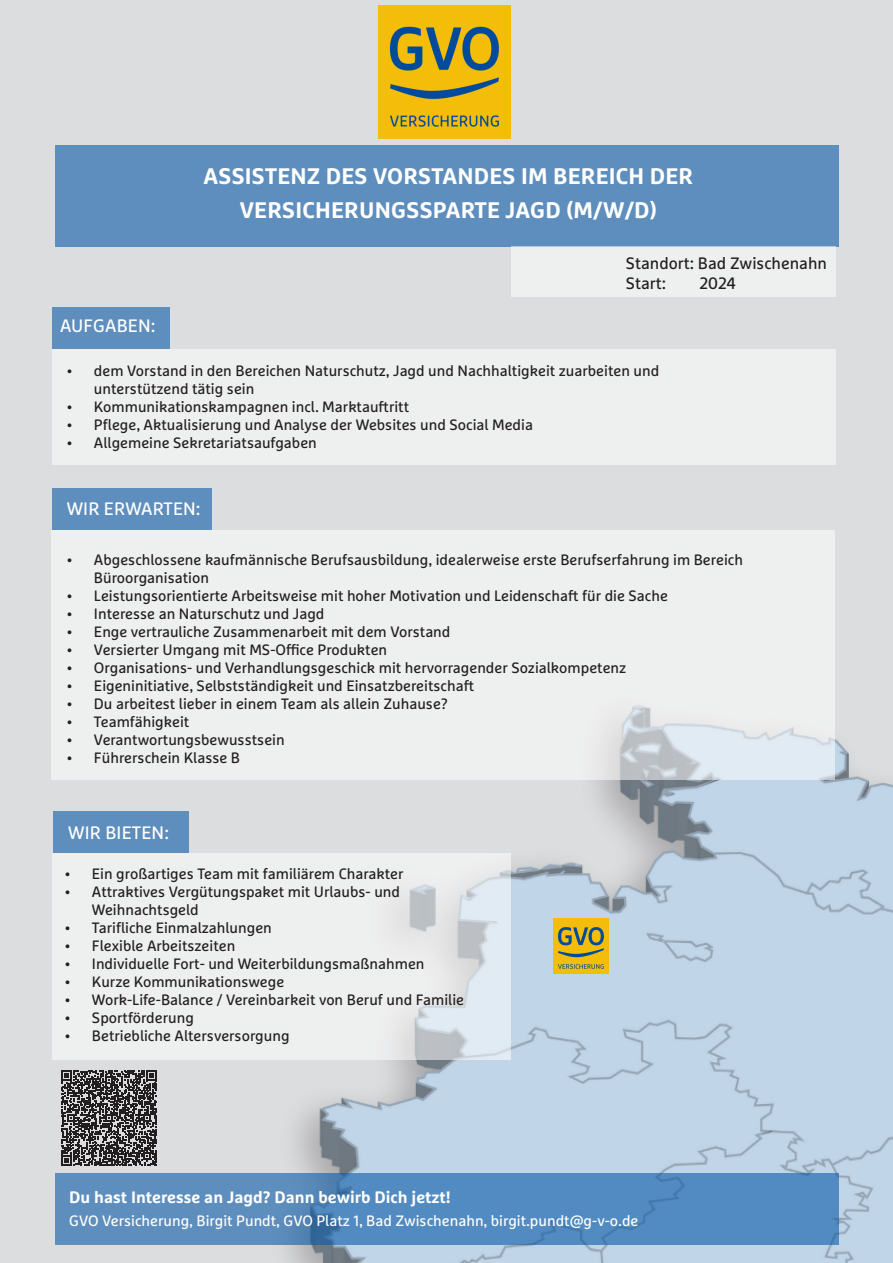
<style>
.page{position:relative;width:893px;height:1263px;background:#dcdddf}
.page>*{position:absolute;margin:0;border:0;box-sizing:border-box;transform-origin:0 0}
.t1{font:700 22.5px "Marselis OT";letter-spacing:.01em;color:#fff}
.t2{font:18px "Marselis OT";letter-spacing:.01em;color:#fff}
.t3{font:700 16.5px "Marselis OT";color:#fff}
.t4{font:16.5px "Marselis OT";color:#231f20}
.t5{font:15px/18px "Marselis OT";color:#231f20}
.t6{font:15px "Marselis OT";color:#fff}
</style>
<div class="page">
<img style="left:283px;top:622px;width:610px;height:641px">
<img style="left:554px;top:919px;width:55px;height:55px">
<div style="left:51px;top:530px;width:783px;height:250px;background:#eeefef"></div>
<img style="left:378px;top:6px;width:133px;height:132px">
<div style="left:56px;top:145px;width:783px;height:102px;background:#5e8ebd"></div>
<div style="left:53px;top:307px;width:117px;height:41px;background:#5e8ebd"></div>
<div style="left:52px;top:349px;width:783px;height:116px;background:#eeefef"></div>
<div style="left:52px;top:489px;width:160px;height:41px;background:#5e8ebd"></div>
<div style="left:53px;top:811px;width:136px;height:41px;background:#5e8ebd"></div>
<svg style="left:53px;top:853px;width:458px;height:207px;background:#e9ebec"></svg>
<div style="left:55px;top:1173px;width:783px;height:71px;background:#528bc1"></div>
<div style="left:511px;top:247px;width:324px;height:50px;background:#eeefef"></div>
<svg style="left:61px;top:1070px;width:96px;height:96px"></svg>
<p class="t1" style="left:203px;top:162px;width:491px">ASSISTENZ DES VORSTANDES IM BEREICH DER</p>
<p class="t1" style="left:240px;top:197px;width:419px">VERSICHERUNGSSPARTE JAGD (M/W/D)</p>
<p class="t4" style="left:626px;top:253px;width:203px">Standort: Bad Zwischenahn</p>
<p class="t4" style="left:626px;top:273px;width:42px">Start:</p>
<p class="t4" style="left:699px;top:273px;width:38px">2024</p>
<p class="t2" style="left:60px;top:315px;width:97px">AUFGABEN:</p>
<p class="t5" style="left:94px;top:362px;width:567px;text-indent:-27px">• dem Vorstand in den Bereichen Naturschutz, Jagd und Nachhaltigkeit zuarbeiten und unterstützend tätig sein</p>
<p class="t5" style="left:67px;top:398px;width:344px">• Kommunikationskampagnen incl. Marktauftritt</p>
<p class="t5" style="left:67px;top:416px;width:468px">• Pflege, Aktualisierung und Analyse der Websites und Social Media</p>
<p class="t5" style="left:67px;top:434px;width:251px">• Allgemeine Sekretariatsaufgaben</p>
<p class="t2" style="left:67px;top:498px;width:135px">WIR ERWARTEN:</p>
<p class="t5" style="left:94px;top:551px;width:650px;text-indent:-27px">• Abgeschlossene kaufmännische Berufsausbildung, idealerweise erste Berufserfahrung im Bereich<br>Büroorganisation</p>
<p class="t5" style="left:67px;top:587px;width:602px">• Leistungsorientierte Arbeitsweise mit hoher Motivation und Leidenschaft für die Sache</p>
<p class="t5" style="left:67px;top:605px;width:259px">• Interesse an Naturschutz und Jagd</p>
<p class="t5" style="left:67px;top:623px;width:385px">• Enge vertrauliche Zusammenarbeit mit dem Vorstand</p>
<p class="t5" style="left:67px;top:641px;width:322px">• Versierter Umgang mit MS-Office Produkten</p>
<p class="t5" style="left:67px;top:659px;width:561px">• Organisations- und Verhandlungsgeschick mit hervorragender Sozialkompetenz</p>
<p class="t5" style="left:67px;top:677px;width:409px">• Eigeninitiative, Selbstständigkeit und Einsatzbereitschaft</p>
<p class="t5" style="left:67px;top:695px;width:382px">• Du arbeitest lieber in einem Team als allein Zuhause?</p>
<p class="t5" style="left:67px;top:713px;width:124px">• Teamfähigkeit</p>
<p class="t5" style="left:67px;top:731px;width:219px">• Verantwortungsbewusstsein</p>
<p class="t5" style="left:67px;top:749px;width:175px">• Führerschein Klasse B</p>
<p class="t2" style="left:68px;top:822px;width:102px">WIR BIETEN:</p>
<p class="t5" style="left:65px;top:864px;width:340px">• Ein großartiges Team mit familiärem Charakter</p>
<p class="t5" style="left:92px;top:882px;width:310px;text-indent:-27px">• Attraktives Vergütungspaket mit Urlaubs- und<br>Weihnachtsgeld</p>
<p class="t5" style="left:65px;top:918px;width:208px">• Tarifliche Einmalzahlungen</p>
<p class="t5" style="left:65px;top:936px;width:172px">• Flexible Arbeitszeiten</p>
<p class="t5" style="left:65px;top:954px;width:361px">• Individuelle Fort- und Weiterbildungsmaßnahmen</p>
<p class="t5" style="left:65px;top:972px;width:221px">• Kurze Kommunikationswege</p>
<p class="t5" style="left:65px;top:990px;width:401px">• Work-Life-Balance / Vereinbarkeit von Beruf und Familie</p>
<p class="t5" style="left:65px;top:1008px;width:130px">• Sportförderung</p>
<p class="t5" style="left:65px;top:1026px;width:226px">• Betriebliche Altersversorgung</p>
<p class="t3" style="left:69px;top:1187px;width:383px">Du hast Interesse an Jagd? Dann bewirb Dich jetzt!</p>
<p class="t6" style="left:69px;top:1211px;width:571px">GVO Versicherung, Birgit Pundt, GVO Platz 1, Bad Zwischenahn, birgit.pundt@g-v-o.de</p>
</div>
